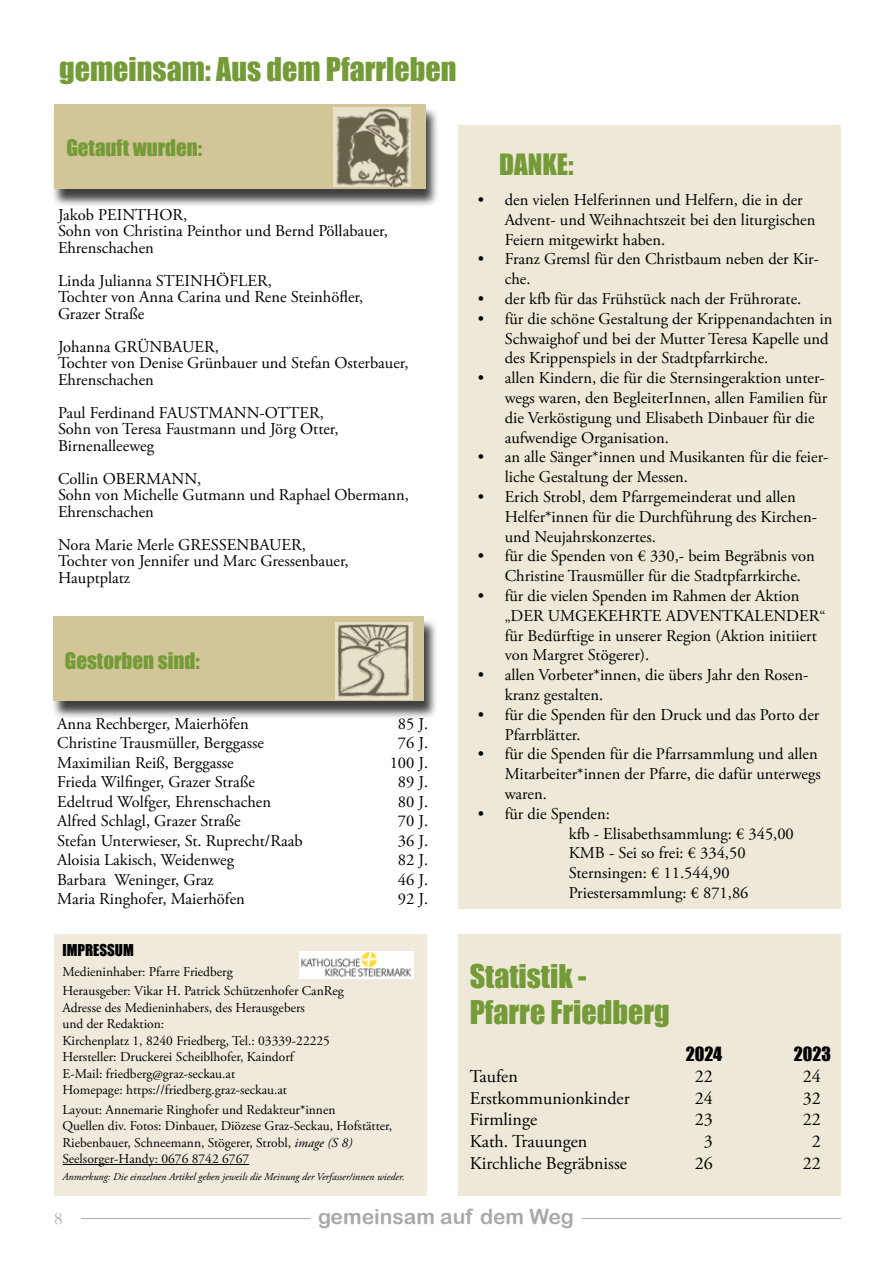
<style>
.page{position:relative;width:893px;height:1263px;background:#fff}
.page>*{position:absolute;margin:0;border:0;box-sizing:border-box;transform-origin:0 0}
.t1{font:30px/36px "Impact";color:#759b38}
.t2{font:27px "Impact";color:#759b38}
.t3{font:21px "Impact";color:#759b38}
.t4{font:21px "Arial Rounded MT Bold";color:#a7a9ac}
.t5{font:18px "Adobe Garamond Pro";color:#000}
.t6{font:18px "Impact";color:#000}
.t7{font:18px "Garamond";color:#a7a9ac}
.t8{font:16.5px/19.8px "Adobe Garamond Pro";color:#000}
.t9{font:15px "Impact";color:#000}
.t10{font:13.5px/16.5px "Adobe Garamond Pro";color:#000}
.t11{font:italic 10.5px "Adobe Garamond Pro";color:#000}
.s1{font-style:italic}
.s2{font-size:15px}
</style>
<div class="page">
<hr style="left:582px;top:1218px;width:259px;height:1px;background:#a7a9ac">
<hr style="left:81px;top:1218px;width:229px;height:1px;background:#a7a9ac">
<div style="left:458px;top:125px;width:383px;height:784px;background:#ede8d7"></div>
<div style="left:52px;top:106px;width:387px;height:102px;background:#000;opacity:.75"></div>
<div style="left:54px;top:104px;width:371px;height:85px;background:#d2c597"></div>
<img style="left:334px;top:107px;width:76px;height:80px">
<div style="left:51px;top:618px;width:387px;height:101px;background:#000;opacity:.75"></div>
<div style="left:53px;top:615px;width:371px;height:85px;background:#d2c597"></div>
<img style="left:335px;top:623px;width:77px;height:76px">
<div style="left:458px;top:934px;width:383px;height:261px;background:#ede8d7"></div>
<div style="left:54px;top:934px;width:372px;height:261px;background:#efeadb"></div>
<hr style="left:63px;top:1164px;width:186px;height:1px;background:#000">
<img style="left:299px;top:951px;width:115px;height:28px">
<h1 class="t1" style="left:59px;top:51px;width:399px">gemeinsam: Aus dem Pfarrleben</h1>
<p class="t3" style="left:66px;top:131px;width:137px">Getauft wurden:</p>
<p class="t8" style="left:58px;top:207px;width:331px;line-height:16.5px">Jakob PEINTHOR,<br>Sohn von Christina Peinthor und Bernd Pöllabauer,<br>Ehrenschachen</p>
<p class="t8" style="left:58px;top:273px;width:307px;line-height:16.5px">Linda Julianna STEINHÖFLER,<br>Tochter von Anna Carina und Rene Steinhöfler,<br>Grazer Straße</p>
<p class="t8" style="left:58px;top:339px;width:352px;line-height:16.5px">Johanna GRÜNBAUER,<br>Tochter von Denise Grünbauer und Stefan Osterbauer,<br>Ehrenschachen</p>
<p class="t8" style="left:58px;top:405px;width:282px;line-height:16.5px">Paul Ferdinand FAUSTMANN-OTTER,<br>Sohn von Teresa Faustmann und Jörg Otter,<br>Birnenalleeweg</p>
<p class="t8" style="left:58px;top:471px;width:352px;line-height:16.5px">Collin OBERMANN,<br>Sohn von Michelle Gutmann und Raphael Obermann,<br>Ehrenschachen</p>
<p class="t8" style="left:58px;top:537px;width:292px;line-height:16.5px">Nora Marie Merle GRESSENBAUER,<br>Tochter von Jennifer und Marc Gressenbauer,<br>Hauptplatz</p>
<p class="t3" style="left:65px;top:644px;width:136px">Gestorben sind:</p>
<p class="t8" style="left:57px;top:714px;width:193px">Anna Rechberger, Maierhöfen</p>
<p class="t8" style="left:398px;top:714px;width:32px">85 J.</p>
<p class="t8" style="left:57px;top:734px;width:208px">Christine Trausmüller, Berggasse</p>
<p class="t8" style="left:398px;top:734px;width:32px">76 J.</p>
<p class="t8" style="left:57px;top:753px;width:178px">Maximilian Reiß, Berggasse</p>
<p class="t8" style="left:390px;top:753px;width:40px">100 J.</p>
<p class="t8" style="left:57px;top:773px;width:199px">Frieda Wilfinger, Grazer Straße</p>
<p class="t8" style="left:398px;top:773px;width:32px">89 J.</p>
<p class="t8" style="left:57px;top:792px;width:215px">Edeltrud Wolfger, Ehrenschachen</p>
<p class="t8" style="left:398px;top:792px;width:32px">80 J.</p>
<p class="t8" style="left:57px;top:812px;width:185px">Alfred Schlagl, Grazer Straße</p>
<p class="t8" style="left:398px;top:812px;width:32px">70 J.</p>
<p class="t8" style="left:57px;top:831px;width:247px">Stefan Unterwieser, St. Ruprecht/Raab</p>
<p class="t8" style="left:398px;top:831px;width:32px">36 J.</p>
<p class="t8" style="left:57px;top:851px;width:178px">Aloisia Lakisch, Weidenweg</p>
<p class="t8" style="left:398px;top:851px;width:32px">82 J.</p>
<p class="t8" style="left:57px;top:870px;width:158px">Barbara Weninger, Graz</p>
<p class="t8" style="left:398px;top:870px;width:32px">46 J.</p>
<p class="t8" style="left:57px;top:890px;width:189px">Maria Ringhofer, Maierhöfen</p>
<p class="t8" style="left:398px;top:890px;width:32px">92 J.</p>
<p class="t9" style="left:63px;top:938px;width:73px">IMPRESSUM</p>
<p class="t10" style="left:63px;top:962px;width:283px;line-height:19.5px">Medieninhaber: Pfarre Friedberg<br>Herausgeber: Vikar H. Patrick Schützenhofer CanReg</p>
<p class="t10" style="left:63px;top:999px;width:269px">Adresse des Medieninhabers, des Herausgebers<br>und der Redaktion:<br>Kirchenplatz 1, 8240 Friedberg, Tel.: 03339-22225<br>Hersteller: Druckerei Scheiblhofer, Kaindorf E-Mail: friedberg@graz-seckau.at<br>Homepage: https://friedberg.graz-seckau.at</p>
<p class="t10" style="left:63px;top:1101px;width:331px">Layout: Annemarie Ringhofer und Redakteur*innen<br>Quellen div. Fotos: Dinbauer, Diözese Graz-Seckau, Hofstätter, Riebenbauer, Schneemann, Stögerer, Strobl, <span class="s1">image (S 8)<br></span>Seelsorger-Handy: 0676 8742 6767</p>
<p class="t11" style="left:63px;top:1170px;width:344px">Anmerkung: Die einzelnen Artikel geben jeweils die Meinung der Verfasser/innen wieder.</p>
<h2 class="t2" style="left:499px;top:144px;width:76px">DANKE:</h2>
<p class="t8" style="left:505px;top:190px;width:312px;text-indent:-27px">• den vielen Helferinnen und Helfern, die in der<br>Advent- und Weihnachtszeit bei den liturgischen<br>Feiern mitgewirkt haben.</p>
<p class="t8" style="left:505px;top:250px;width:316px;text-indent:-27px">• Franz Gremsl für den Christbaum neben der Kir&shy;che.</p>
<p class="t8" style="left:478px;top:289px;width:325px">• der kfb für das Frühstück nach der Frührorate.</p>
<p class="t8" style="left:505px;top:309px;width:329px;text-indent:-27px">• für die schöne Gestaltung der Krippenandachten in<br>Schwaighof und bei der Mutter Teresa Kapelle und des Krippenspiels in der Stadtpfarrkirche.</p>
<p class="t8" style="left:505px;top:369px;width:324px;text-indent:-27px">• allen Kindern, die für die Sternsingeraktion unter&shy;wegs waren, den BegleiterInnen, allen Familien für die Verköstigung und Elisabeth Dinbauer für die aufwendige Organisation.</p>
<p class="t8" style="left:505px;top:448px;width:325px;text-indent:-27px">• an alle Sänger*innen und Musikanten für die feier&shy;liche Gestaltung der Messen.</p>
<p class="t8" style="left:505px;top:487px;width:314px;text-indent:-27px">• Erich Strobl, dem Pfarrgemeinderat und allen<br>Helfer*innen für die Durchführung des Kirchen&shy;und Neujahrskonzertes.</p>
<p class="t8" style="left:505px;top:547px;width:311px;text-indent:-27px">• für die Spenden von € 330,- beim Begräbnis von<br>Christine Trausmüller für die Stadtpfarrkirche.</p>
<p class="t8" style="left:505px;top:586px;width:322px;text-indent:-27px">• für die vielen Spenden im Rahmen der Aktion <span class="s2">„</span>DER UMGEKEHRTE ADVENTKALENDER<span class="s2">“ </span>für Bedürftige in unserer Region (Aktion initiiert von Margret Stögerer).</p>
<p class="t8" style="left:505px;top:666px;width:305px;text-indent:-27px">• allen Vorbeter*innen, die übers Jahr den Rosen&shy;kranz gestalten.</p>
<p class="t8" style="left:505px;top:705px;width:316px;text-indent:-27px">• für die Spenden für den Druck und das Porto der<br>Pfarrblätter.</p>
<p class="t8" style="left:505px;top:745px;width:318px;text-indent:-27px">• für die Spenden für die Pfarrsammlung und allen<br>Mitarbeiter*innen der Pfarre, die dafür unterwegs waren.</p>
<p class="t8" style="left:569px;top:804px;width:227px;text-indent:-91px">• für die Spenden:<br>kfb - Elisabethsammlung: € 345,00<br>KMB - Sei so frei: € 334,50<br>Sternsingen: € 11.544,90<br>Priestersammlung: € 871,86</p>
<h1 class="t1" style="left:470px;top:957px;width:202px">Statistik -<br>Pfarre Friedberg</h1>
<p class="t6" style="left:686px;top:1039px;width:38px">2024</p>
<p class="t6" style="left:794px;top:1039px;width:39px">2023</p>
<p class="t5" style="left:470px;top:1065px;width:50px">Taufen</p>
<p class="t5" style="left:695px;top:1065px;width:19px">22</p>
<p class="t5" style="left:803px;top:1065px;width:19px">24</p>
<p class="t5" style="left:470px;top:1087px;width:161px">Erstkommunionkinder</p>
<p class="t5" style="left:695px;top:1087px;width:19px">24</p>
<p class="t5" style="left:803px;top:1087px;width:19px">32</p>
<p class="t5" style="left:470px;top:1109px;width:69px">Firmlinge</p>
<p class="t5" style="left:695px;top:1109px;width:19px">23</p>
<p class="t5" style="left:803px;top:1109px;width:19px">22</p>
<p class="t5" style="left:470px;top:1130px;width:119px">Kath. Trauungen</p>
<p class="t5" style="left:704px;top:1130px;width:10px">3</p>
<p class="t5" style="left:812px;top:1130px;width:10px">2</p>
<p class="t5" style="left:470px;top:1152px;width:159px">Kirchliche Begräbnisse</p>
<p class="t5" style="left:695px;top:1152px;width:19px">26</p>
<p class="t5" style="left:803px;top:1152px;width:19px">22</p>
<p class="t7" style="left:54px;top:1206px;width:10px">8</p>
<p class="t4" style="left:318px;top:1204px;width:257px">gemeinsam auf dem Weg</p>
</div>
